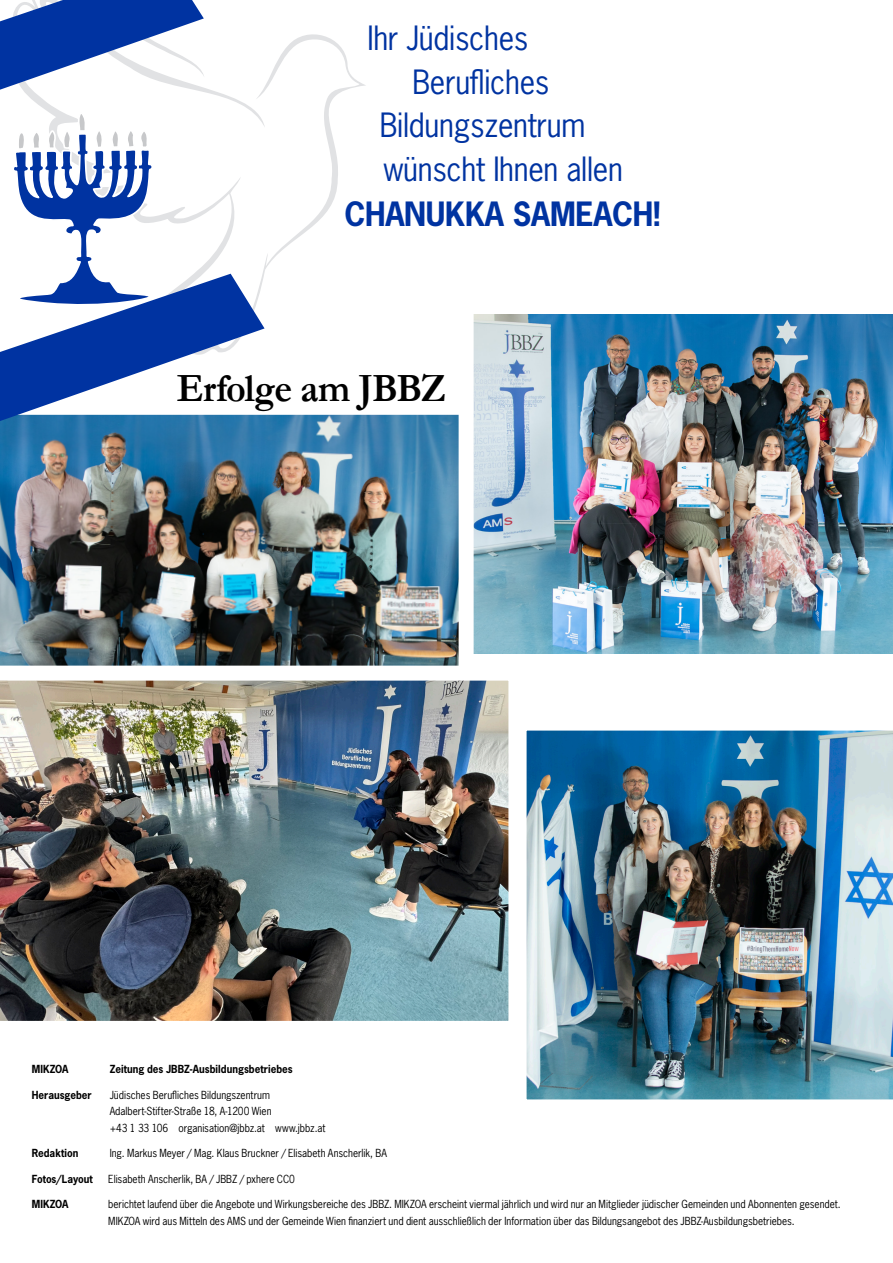
<style>
.page{position:relative;width:893px;height:1263px;background:#fff}
.page>*{position:absolute;margin:0;border:0;box-sizing:border-box;transform-origin:0 0}
.t1{font:700 40.5px "Garamond";letter-spacing:-.02em;color:#000;scale:.94 1}
.t2{font:31.5px "News Gothic Std";letter-spacing:-.01em;color:#0033a1;scale:.96 1}
.t3{font:700 31.5px "News Gothic Std";letter-spacing:-.01em;color:#0033a1;scale:.96 1}
.t4{font:10.5px/16.5px "News Gothic Std";color:#000;scale:.95 1}
.t5{font:700 10.5px "News Gothic Std";color:#000;scale:.95 1}
</style>
<div class="page">
<img style="left:0;top:414px;width:451px;height:252px">
<img style="left:0;top:680px;width:509px;height:341px">
<img style="left:451px;top:314px;width:442px;height:352px">
<img style="left:526px;top:730px;width:367px;height:370px">
<svg style="left:265px;top:34px;width:101px;height:235px"></svg>
<svg style="left:0;top:0;width:265px;height:421px"></svg>
<h2 class="t2" style="left:367px;top:18px;width:169px">Ihr Jüdisches</h2>
<h2 class="t2" style="left:412px;top:61px;width:144px">Berufliches</h2>
<h2 class="t2" style="left:380px;top:105px;width:216px">Bildungszentrum</h2>
<h2 class="t2" style="left:383px;top:148px;width:251px">wünscht Ihnen allen</h2>
<h2 class="t3" style="left:345px;top:193px;width:331px">CHANUKKA SAMEACH!</h2>
<h1 class="t1" style="left:177px;top:361px;width:288px">Erfolge am JBBZ</h1>
<p class="t5" style="left:32px;top:1062px;width:40px">MIKZOA</p>
<p class="t5" style="left:110px;top:1062px;width:194px">Zeitung des JBBZ-Ausbildungsbetriebes</p>
<p class="t5" style="left:32px;top:1088px;width:65px">Herausgeber</p>
<p class="t4" style="left:110px;top:1086px;width:228px">Jüdisches Berufliches Bildungszentrum<br>Adalbert-Stifter-Straße 18, A-1200 Wien<br>+43 1 33 106 organisation@jbbz.at www.jbbz.at</p>
<p class="t5" style="left:32px;top:1146px;width:51px">Redaktion</p>
<p class="t4" style="left:110px;top:1145px;width:293px">Ing. Markus Meyer / Mag. Klaus Bruckner / Elisabeth Anscherlik, BA</p>
<p class="t5" style="left:32px;top:1172px;width:66px">Fotos/Layout</p>
<p class="t4" style="left:108px;top:1170px;width:198px">Elisabeth Anscherlik, BA / JBBZ / pxhere CC0</p>
<p class="t5" style="left:32px;top:1197px;width:40px">MIKZOA</p>
<p class="t4" style="left:108px;top:1196px;width:773px">berichtet laufend über die Angebote und Wirkungsbereiche des JBBZ. MIKZOA erscheint viermal jährlich und wird nur an Mitglieder jüdischer Gemeinden und Abonnenten gesendet.<br>MIKZOA wird aus Mitteln des AMS und der Gemeinde Wien finanziert und dient ausschließlich der Information über das Bildungsangebot des JBBZ-Ausbildungsbetriebes.</p>
</div>
